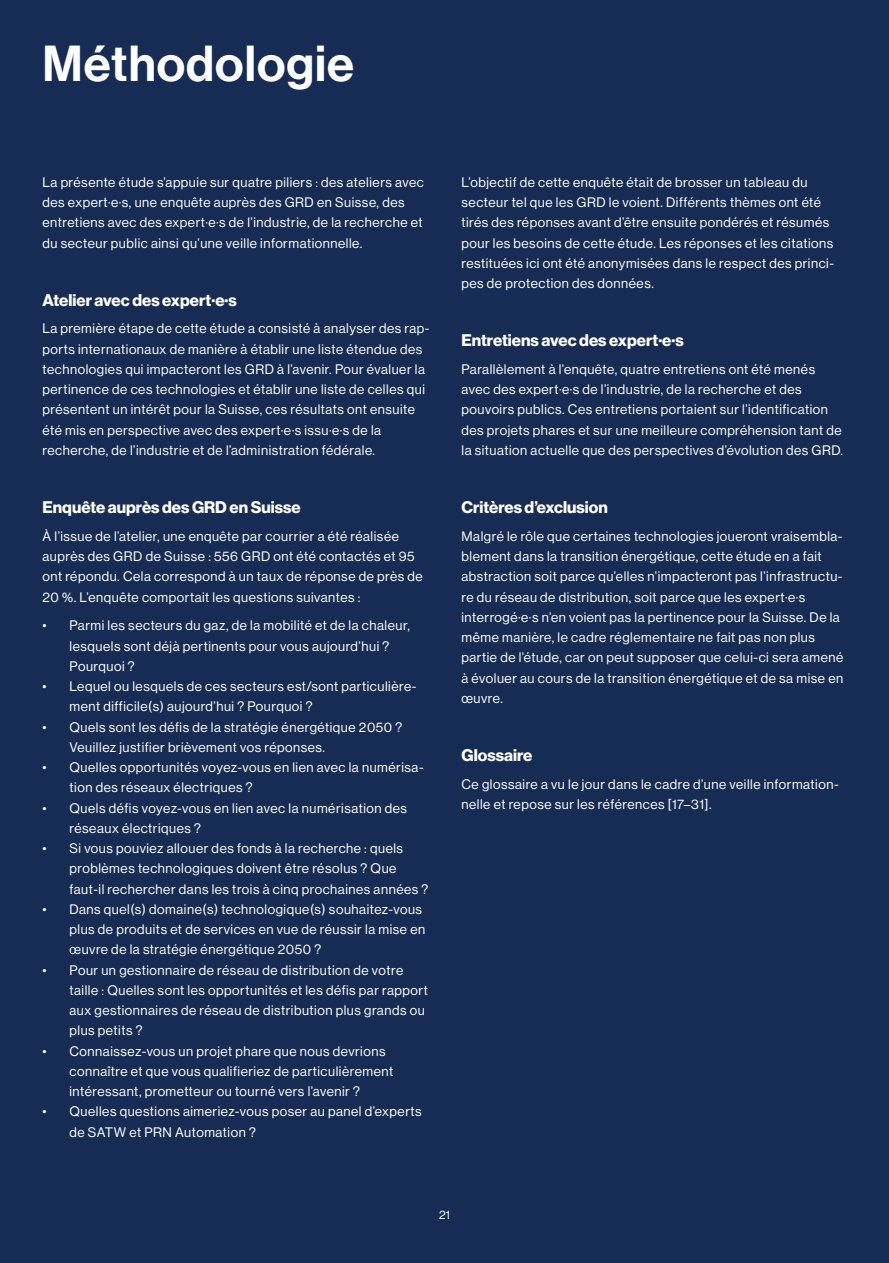
<style>
.page{position:relative;width:889px;height:1263px;background:#162c54}
.page>*{position:absolute;margin:0;border:0;box-sizing:border-box;transform-origin:0 0}
.t1{font:49.5px "N Haas Grotesk DS Pro 65 Md";letter-spacing:.02em;color:#fff}
.t2{font:16.5px "N Haas Grotesk DS Pro 75 Bd";color:#fff}
.t3{font:13.5px/20.2px "N Haas Grotesk DS Pro 55 Rg";letter-spacing:.04em;color:#fff}
.t4{font:12px "N Haas Grotesk DS Pro 55 Rg";color:#fff}
</style>
<div class="page">
<h1 class="t1" style="left:43px;top:35px;width:313px">Méthodologie</h1>
<p class="t3" style="left:43px;top:172px;width:383px">La présente étude s’appuie sur quatre piliers : des ateliers avec des expert·e·s, une enquête auprès des GRD en Suisse, des entretiens avec des expert·e·s de l’industrie, de la recherche et du secteur public ainsi qu’une veille informationnelle.</p>
<p class="t2" style="left:43px;top:290px;width:196px">Atelier avec des expert·e·s</p>
<p class="t3" style="left:43px;top:319px;width:388px">La première étape de cette étude a consisté à analyser des rap&shy;ports internationaux de manière à établir une liste étendue des technologies qui impacteront les GRD à l’avenir. Pour évaluer la pertinence de ces technologies et établir une liste de celles qui présentent un intérêt pour la Suisse, ces résultats ont ensuite été mis en perspective avec des expert·e·s issu·e·s de la recherche, de l’industrie et de l’administration fédérale.</p>
<p class="t2" style="left:43px;top:497px;width:260px">Enquête auprès des GRD en Suisse</p>
<p class="t3" style="left:43px;top:526px;width:382px">À l’issue de l’atelier, une enquête par courrier a été réalisée auprès des GRD de Suisse : 556 GRD ont été contactés et 95 ont répondu. Cela correspond à un taux de réponse de près de 20 %. L’enquête comportait les questions suivantes :</p>
<p class="t3" style="left:70px;top:615px;width:342px;text-indent:-27px">• Parmi les secteurs du gaz, de la mobilité et de la chaleur, lesquels sont déjà pertinents pour vous aujourd’hui ?<br>Pourquoi ?</p>
<p class="t3" style="left:70px;top:676px;width:348px;text-indent:-27px">• Lequel ou lesquels de ces secteurs est/sont particulière&shy;ment difficile(s) aujourd’hui ? Pourquoi ?</p>
<p class="t3" style="left:70px;top:717px;width:334px;text-indent:-27px">• Quels sont les défis de la stratégie énergétique 2050 ?<br>Veuillez justifier brièvement vos réponses.</p>
<p class="t3" style="left:70px;top:757px;width:356px;text-indent:-27px">• Quelles opportunités voyez-vous en lien avec la numérisa&shy;tion des réseaux électriques ?</p>
<p class="t3" style="left:70px;top:798px;width:339px;text-indent:-27px">• Quels défis voyez-vous en lien avec la numérisation des réseaux électriques ?</p>
<p class="t3" style="left:70px;top:838px;width:360px;text-indent:-27px">• Si vous pouviez allouer des fonds à la recherche : quels problèmes technologiques doivent être résolus ? Que faut-il rechercher dans les trois à cinq prochaines années ?</p>
<p class="t3" style="left:70px;top:899px;width:357px;text-indent:-27px">• Dans quel(s) domaine(s) technologique(s) souhaitez-vous plus de produits et de services en vue de réussir la mise en œuvre de la stratégie énergétique 2050 ?</p>
<p class="t3" style="left:70px;top:960px;width:360px;text-indent:-27px">• Pour un gestionnaire de réseau de distribution de votre taille : Quelles sont les opportunités et les défis par rapport aux gestionnaires de réseau de distribution plus grands ou plus petits ?</p>
<p class="t3" style="left:70px;top:1041px;width:325px;text-indent:-27px">• Connaissez-vous un projet phare que nous devrions connaître et que vous qualifieriez de particulièrement intéressant, prometteur ou tourné vers l’avenir ?</p>
<p class="t3" style="left:70px;top:1101px;width:353px;text-indent:-27px">• Quelles questions aimeriez-vous poser au panel d’experts de SATW et PRN Automation ?</p>
<p class="t3" style="left:461px;top:172px;width:374px">L’objectif de cette enquête était de brosser un tableau du secteur tel que les GRD le voient. Différents thèmes ont été tirés des réponses avant d’être ensuite pondérés et résumés pour les besoins de cette étude. Les réponses et les citations restituées ici ont été anonymisées dans le respect des princi&shy;pes de protection des données.</p>
<p class="t2" style="left:461px;top:331px;width:224px">Entretiens avec des expert·e·s</p>
<p class="t3" style="left:461px;top:359px;width:383px">Parallèlement à l’enquête, quatre entretiens ont été menés avec des expert·e·s de l’industrie, de la recherche et des pouvoirs publics. Ces entretiens portaient sur l’identification des projets phares et sur une meilleure compréhension tant de la situation actuelle que des perspectives d’évolution des GRD.</p>
<p class="t2" style="left:461px;top:497px;width:148px">Critères d’exclusion</p>
<p class="t3" style="left:461px;top:526px;width:383px">Malgré le rôle que certaines technologies joueront vraisembla&shy;blement dans la transition énergétique, cette étude en a fait abstraction soit parce qu’elles n’impacteront pas l’infrastructu&shy;re du réseau de distribution, soit parce que les expert·e·s interrogé·e·s n’en voient pas la pertinence pour la Suisse. De la même manière, le cadre réglementaire ne fait pas non plus partie de l’étude, car on peut supposer que celui-ci sera amené à évoluer au cours de la transition énergétique et de sa mise en œuvre.</p>
<p class="t2" style="left:461px;top:745px;width:72px">Glossaire</p>
<p class="t3" style="left:461px;top:774px;width:379px">Ce glossaire a vu le jour dans le cadre d’une veille information&shy;nelle et repose sur les références [17–31].</p>
<p class="t4" style="left:439px;top:1208px;width:12px">21</p>
</div>
